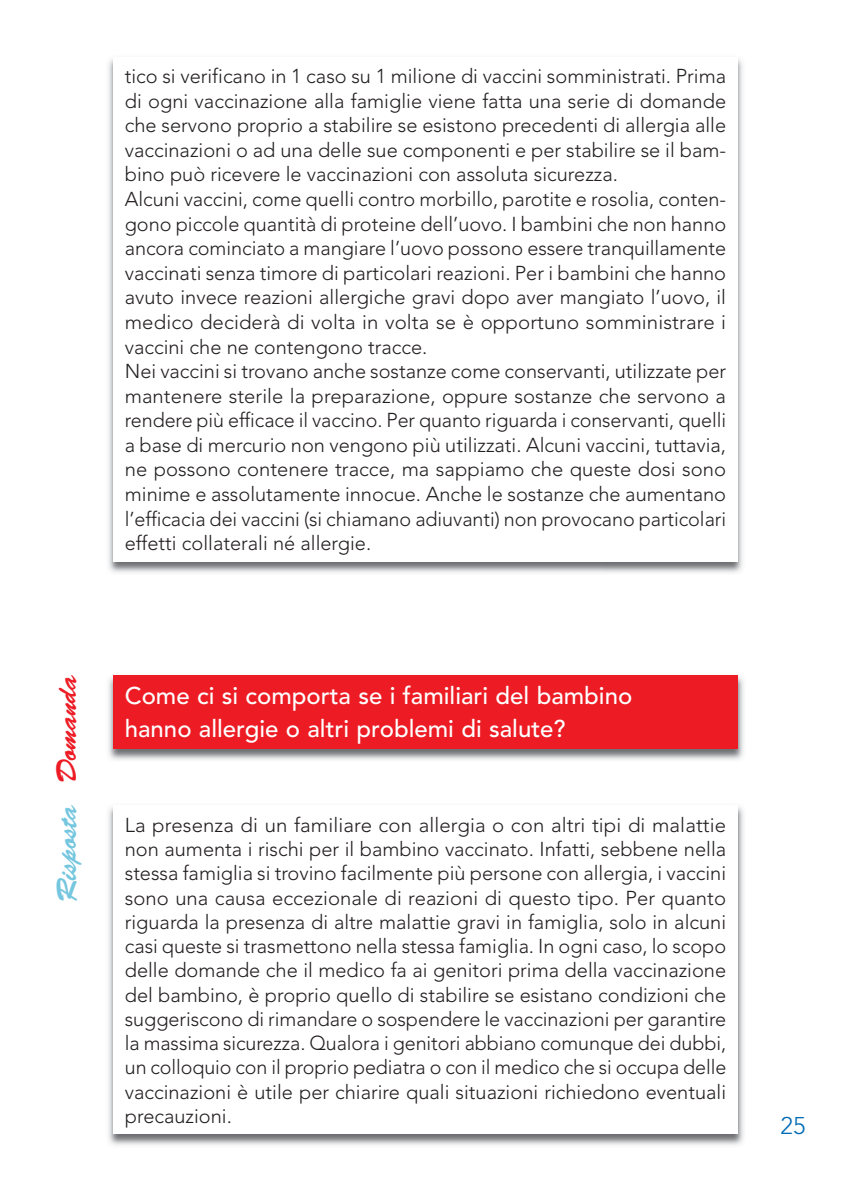
<style>
.page{position:relative;width:851px;height:1191px;background:#fff}
.page>*{position:absolute;margin:0;border:0;box-sizing:border-box;transform-origin:0 0}
.t1{font:28px "Brush Script Std";color:#75c6df}
.t2{font:28px "Brush Script Std";color:#ed1c24}
.t3{font:500 24px/32.8px "Avenir LT Std";color:#fff}
.t4{font:300 24px "Avenir LT Std";color:#006bb5}
.t5{font:300 20px/24.6px "Avenir LT Std";color:#231f20}
</style>
<div class="page">
<img style="left:108px;top:59px;width:635px;height:514px">
<div style="left:113px;top:57px;width:624px;height:504px;background:#fff"></div>
<img style="left:108px;top:806px;width:636px;height:340px">
<div style="left:113px;top:805px;width:624px;height:329px;background:#fff"></div>
<img style="left:108px;top:675px;width:636px;height:85px">
<div style="left:113px;top:675px;width:624px;height:73px;background:#ed1c24"></div>
<p class="t5" style="left:125px;top:65px;width:603px">tico si verificano in 1 caso su 1 milione di vaccini somministrati. Prima di ogni vaccinazione alla famiglie viene fatta una serie di domande che servono proprio a stabilire se esistono precedenti di allergia alle vaccinazioni o ad una delle sue componenti e per stabilire se il bam&shy;bino può ricevere le vaccinazioni con assoluta sicurezza.<br>Alcuni vaccini, come quelli contro morbillo, parotite e rosolia, conten&shy;gono piccole quantità di proteine dell’uovo. I bambini che non hanno ancora cominciato a mangiare l’uovo possono essere tranquillamente vaccinati senza timore di particolari reazioni. Per i bambini che hanno avuto invece reazioni allergiche gravi dopo aver mangiato l’uovo, il medico deciderà di volta in volta se è opportuno somministrare i vaccini che ne contengono tracce.<br>Nei vaccini si trovano anche sostanze come conservanti, utilizzate per mantenere sterile la preparazione, oppure sostanze che servono a rendere più efficace il vaccino. Per quanto riguarda i conservanti, quelli a base di mercurio non vengono più utilizzati. Alcuni vaccini, tuttavia, ne possono contenere tracce, ma sappiamo che queste dosi sono minime e assolutamente innocue. Anche le sostanze che aumentano l’efficacia dei vaccini (si chiamano adiuvanti) non provocano particolari effetti collaterali né allergie.</p>
<h1 class="t2" style="left:50px;top:782px;width:110px;rotate:-90deg">Domanda</h1>
<h1 class="t1" style="left:50px;top:902px;width:100px;rotate:-90deg">Risposta</h1>
<p class="t3" style="left:125px;top:681px;width:509px">Come ci si comporta se i familiari del bambino hanno allergie o altri problemi di salute?</p>
<p class="t5" style="left:125px;top:814px;width:603px;text-align:justify">La presenza di un familiare con allergia o con altri tipi di malattie non aumenta i rischi per il bambino vaccinato. Infatti, sebbene nella stessa famiglia si trovino facilmente più persone con allergia, i vaccini sono una causa eccezionale di reazioni di questo tipo. Per quanto riguarda la presenza di altre malattie gravi in famiglia, solo in alcuni casi queste si trasmettono nella stessa famiglia. In ogni caso, lo scopo delle domande che il medico fa ai genitori prima della vaccinazione del bambino, è proprio quello di stabilire se esistano condizioni che suggeriscono di rimandare o sospendere le vaccinazioni per garantire la massima sicurezza. Qualora i genitori abbiano comunque dei dubbi, un colloquio con il proprio pediatra o con il medico che si occupa delle vaccinazioni è utile per chiarire quali situazioni richiedono eventuali precauzioni.</p>
<p class="t4" style="left:780px;top:1115px;width:26px">25</p>
</div>
